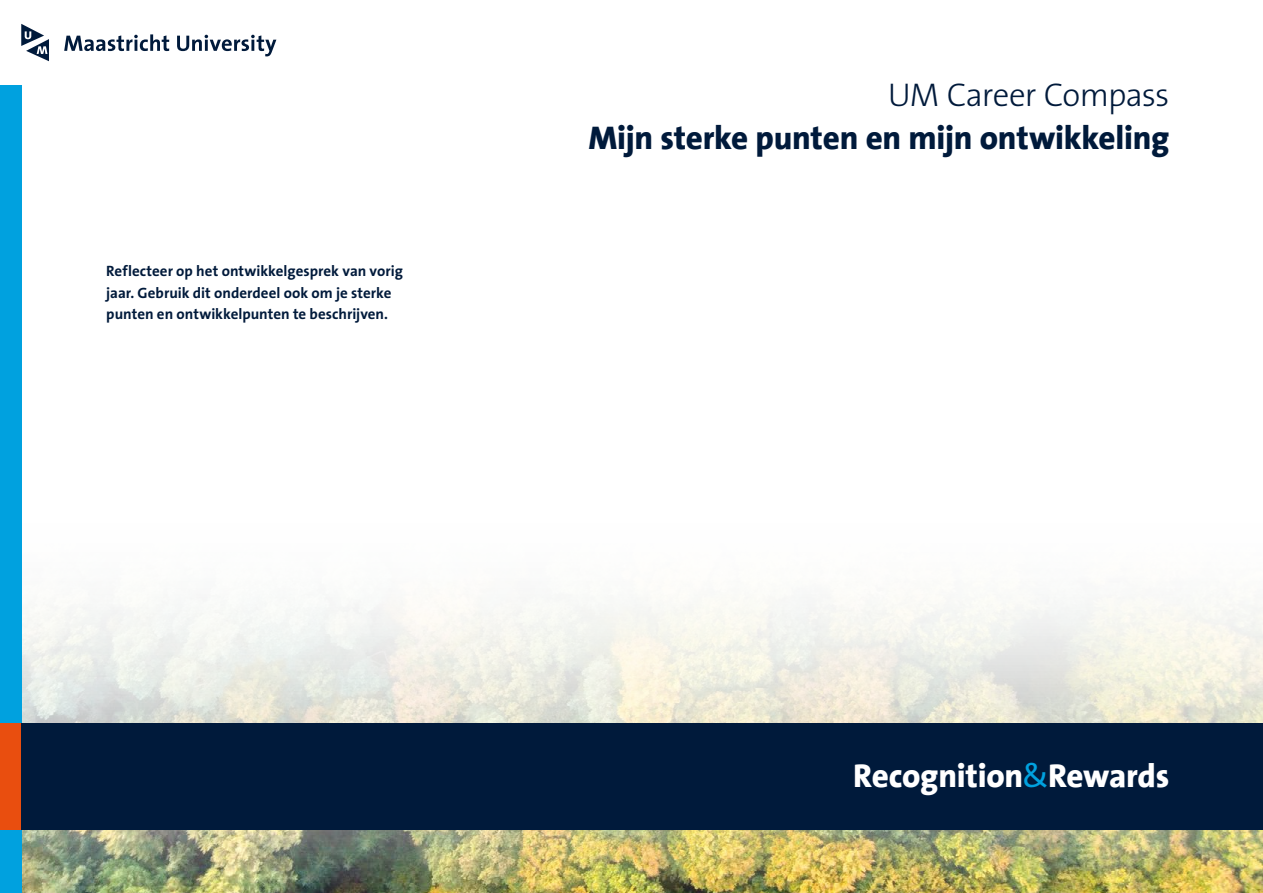
<style>
.page{position:relative;width:1263px;height:893px;background:#fff}
.page>*{position:absolute;margin:0;border:0;box-sizing:border-box;transform-origin:0 0}
.t1{font:800 33px "The Sans";letter-spacing:-.01em;color:#001a3b}
.t2{font:800 33px "The Sans";letter-spacing:-.01em;color:#fff}
.t3{font:300 33px "The Sans B3";letter-spacing:-.025em;color:#001a3b}
.t4{font:700 15px/21.3px "The Sans B7";color:#001a3b}
.s1{font-family:"The Sans B5 Plain";font-weight:400;color:#00a1df}
</style>
<div class="page">
<img style="left:21px;top:85px;width:1242px;height:808px">
<svg style="left:64px;top:34px;width:105px;height:17px"></svg>
<svg style="left:177px;top:35px;width:99px;height:21px"></svg>
<svg style="left:21px;top:24px;width:28px;height:37px"></svg>
<div style="left:0;top:85px;width:21px;height:808px;background:#00a1df"></div>
<div style="left:0;top:723px;width:21px;height:106px;background:#e94e0f"></div>
<div style="left:21px;top:723px;width:1242px;height:106px;background:#001a3b"></div>
<p class="t4" style="left:106px;top:261px;width:298px">Reflecteer op het ontwikkelgesprek van vorig jaar. Gebruik dit onderdeel ook om je sterke punten en ontwikkelpunten te beschrijven.</p>
<h1 class="t3" style="left:888px;top:78px;width:283px">UM Career Compass</h1>
<h1 class="t1" style="left:588px;top:110px;width:582px">Mijn sterke punten en mijn ontwikkeling</h1>
<h1 class="t2" style="left:853px;top:748px;width:318px">Recognition<span class="s1">&amp;</span>Rewards</h1>
</div>
